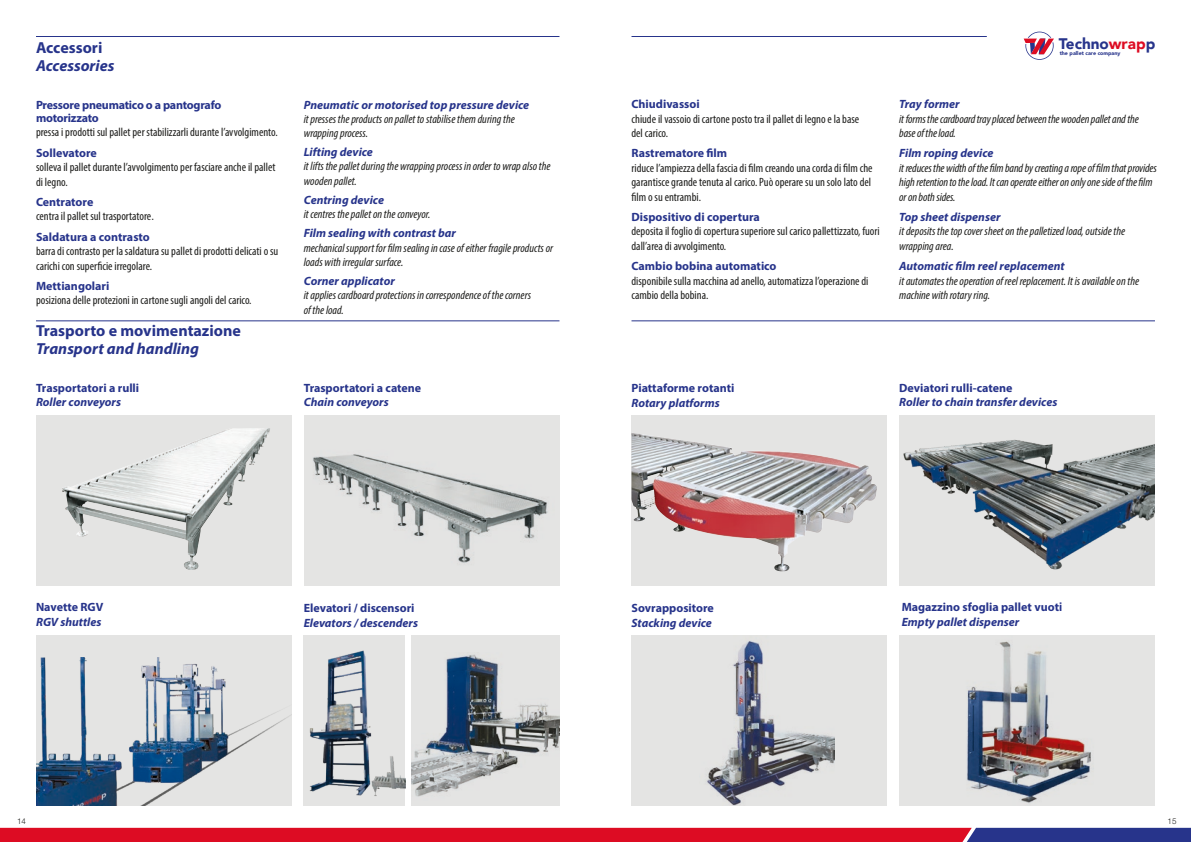
<style>
.page{position:relative;width:1191px;height:842px;background:#fff}
.page>*{position:absolute;margin:0;border:0;box-sizing:border-box;transform-origin:0 0}
.t1{font:700 16px "Myriad Pro";color:#27348b}
.t2{font:italic 700 16px "Myriad Pro";color:#27348b}
.t3{font:900 15.3px "Avenir";color:#27348b}
.t4{font:italic condensed 12px/14.4px "Myriad Pro";color:#1d1d1b}
.t5{font:condensed 12px/14.4px "Myriad Pro";color:#1d1d1b}
.t6{font:italic 700 12px "Myriad Pro";color:#27348b}
.t7{font:700 12px/14.4px "Myriad Pro";color:#27348b}
.t8{font:700 12px/13px "Myriad Pro";letter-spacing:-.02em;color:#27348b}
.t9{font:300 8px "Helvetica Neue";color:#1d1d1b}
.t10{font:900 5.3px "Avenir";color:#27348b}
.s1{color:#dd0c23}
.s2{font-weight:700;font-stretch:normal;color:#27348b}
.s3{font-family:"Helvetica Neue";font-weight:300;font-stretch:normal}
.s4{font-family:"Helvetica Neue"}
.s5{font-style:italic}
</style>
<div class="page">
<svg style="left:1023px;top:32px;width:31px;height:28px"></svg>
<svg style="left:0;top:828px;width:1191px;height:14px;background:#bb1436"></svg>
<hr style="left:36px;top:320px;width:523px;height:1px;background:#27348b">
<hr style="left:36px;top:36px;width:523px;height:1px;background:#27348b">
<hr style="left:631px;top:36px;width:355px;height:1px;background:#27348b">
<hr style="left:631px;top:320px;width:524px;height:1px;background:#27348b">
<div style="left:36px;top:415px;width:256px;height:170px;background:#e4e4e3"></div>
<img style="left:62px;top:428px;width:189px;height:142px">
<div style="left:303px;top:636px;width:102px;height:170px;background:#e4e4e3"></div>
<img style="left:309px;top:650px;width:96px;height:146px">
<div style="left:36px;top:636px;width:256px;height:170px;background:#e4e4e3"></div>
<img style="left:36px;top:657px;width:256px;height:149px">
<svg style="left:631px;top:415px;width:256px;height:170px;background:#dcdbda"></svg>
<img style="left:631px;top:463px;width:246px;height:108px">
<div style="left:304px;top:415px;width:255px;height:170px;background:#e4e4e3"></div>
<img style="left:313px;top:454px;width:235px;height:109px">
<img style="left:899px;top:415px;width:256px;height:170px">
<div style="left:899px;top:636px;width:256px;height:170px;background:#e4e4e3"></div>
<img style="left:967px;top:641px;width:124px;height:162px">
<div style="left:631px;top:636px;width:256px;height:170px;background:#e4e4e3"></div>
<img style="left:707px;top:641px;width:127px;height:165px">
<div style="left:411px;top:636px;width:148px;height:170px;background:#e4e4e3"></div>
<img style="left:411px;top:654px;width:148px;height:143px">
<h1 class="t1" style="left:36px;top:37px;width:68px">Accessori</h1>
<h1 class="t2" style="left:36px;top:55px;width:80px">Accessories</h1>
<p class="t3" style="left:1058px;top:31px;width:98px">Techno<span class="s1">wrap</span>p</p>
<p class="t10" style="left:1059px;top:49px;width:62px">the pallet care company</p>
<p class="t8" style="left:36px;top:98px;width:187px">Pressore pneumatico o a pantografo motorizzato</p>
<p class="t5" style="left:36px;top:125px;width:243px">pressa i prodotti sul pallet per stabilizzarli durante l’avvolgimento.</p>
<p class="t7" style="left:36px;top:145px;width:62px">Sollevatore</p>
<p class="t5" style="left:36px;top:160px;width:241px">solleva il pallet durante l’avvolgimento per fasciare anche il pallet di legno.</p>
<p class="t5" style="left:36px;top:195px;width:120px"><span class="s2">Centratore<br></span>centra il pallet sul trasportatore<span class="s3">.</span></p>
<p class="t7" style="left:36px;top:229px;width:115px">Saldatura a contrasto</p>
<p class="t5" style="left:36px;top:244px;width:244px">barra di contrasto per la saldatura su pallet di prodotti delicati o su carichi con superficie irregolare.</p>
<p class="t7" style="left:36px;top:278px;width:75px">Mettiangolari</p>
<p class="t5" style="left:36px;top:293px;width:217px">posiziona delle protezioni in cartone sugli angoli del carico.</p>
<p class="t6" style="left:304px;top:97px;width:227px">Pneumatic or motorised top pressure device</p>
<p class="t4" style="left:304px;top:112px;width:213px;line-height:14px">it presses the products on pallet to stabilise them during the wrapping process.</p>
<p class="t6" style="left:304px;top:144px;width:71px">Lifting device</p>
<p class="t4" style="left:304px;top:159px;width:248px">it lifts the pallet during the wrapping process in order to wrap also the wooden pallet.</p>
<p class="t6" style="left:304px;top:192px;width:82px">Centring device</p>
<p class="t4" style="left:304px;top:207px;width:128px">it centres the pallet on the conveyor.</p>
<p class="t6" style="left:304px;top:225px;width:154px">Film sealing with contrast bar</p>
<p class="t4" style="left:304px;top:240px;width:251px">mechanical support for film sealing in case of either fragile products or loads with irregular surface.</p>
<p class="t6" style="left:304px;top:273px;width:93px">Corner applicator</p>
<p class="t4" style="left:304px;top:288px;width:229px">it applies cardboard protections in correspondence of the corners of the load.</p>
<p class="t7" style="left:631px;top:97px;width:70px">Chiudivassoi</p>
<p class="t5" style="left:631px;top:111px;width:229px">chiude il vassoio di cartone posto tra il pallet di legno e la base del carico.</p>
<p class="t7" style="left:631px;top:146px;width:97px">Rastrematore film</p>
<p class="t5" style="left:631px;top:161px;width:243px">riduce l’ampiezza della fascia di film creando una corda di film che garantisce grande tenuta al carico. Può operare su un solo lato del film o su entrambi.</p>
<p class="t7" style="left:631px;top:209px;width:130px">Dispositivo di copertura</p>
<p class="t5" style="left:631px;top:224px;width:250px">deposita il foglio di copertura superiore sul carico pallettizzato, fuori dall’area di avvolgimento.</p>
<p class="t7" style="left:631px;top:259px;width:146px">Cambio bobina automatico</p>
<p class="t5" style="left:631px;top:273px;width:238px">disponibile sulla macchina ad anello, automatizza l’operazione di cambio della bobina.</p>
<p class="t6" style="left:899px;top:96px;width:62px">Tray former</p>
<p class="t4" style="left:899px;top:111px;width:241px">it forms the cardboard tray placed between the wooden pallet and the base of the load.</p>
<p class="t6" style="left:899px;top:146px;width:96px">Film roping device</p>
<p class="t4" style="left:899px;top:161px;width:259px">it reduces the width of the film band by creating a rope of film that provides high retention to the load. It can operate either on only one side of the film or on both sides.</p>
<p class="t6" style="left:899px;top:209px;width:103px">Top sheet dispenser</p>
<p class="t4" style="left:899px;top:224px;width:227px">it deposits the top cover sheet on the palletized load, outside the wrapping area.</p>
<p class="t6" style="left:899px;top:258px;width:167px">Automatic film reel replacement</p>
<p class="t4" style="left:899px;top:273px;width:241px">it automates the operation of reel replacement. It is available on the machine with rotary ring.</p>
<h1 class="t1" style="left:36px;top:320px;width:206px">Trasporto e movimentazione</h1>
<h1 class="t2" style="left:36px;top:338px;width:165px">Transport and handling</h1>
<p class="t7" style="left:36px;top:380px;width:105px">Trasportatori a rulli</p>
<p class="t6" style="left:36px;top:394px;width:86px">Roller conveyors</p>
<p class="t7" style="left:304px;top:380px;width:119px">Trasportatori a catene</p>
<p class="t6" style="left:304px;top:394px;width:86px">Chain conveyors</p>
<p class="t7" style="left:631px;top:380px;width:104px">Piattaforme rotanti</p>
<p class="t6" style="left:631px;top:395px;width:90px">Rotary platforms</p>
<p class="t7" style="left:899px;top:380px;width:115px">Deviatori rulli-catene</p>
<p class="t6" style="left:899px;top:394px;width:160px">Roller to chain transfer devices</p>
<p class="t7" style="left:36px;top:599px;width:69px">Navette RGV</p>
<p class="t6" style="left:36px;top:614px;width:67px">RGV shuttles</p>
<p class="t7" style="left:304px;top:601px;width:112px">Elevatori / discensori</p>
<p class="t6" style="left:304px;top:615px;width:116px">Elevators / descenders</p>
<p class="t7" style="left:631px;top:601px;width:84px">Sovrappositore</p>
<p class="t6" style="left:631px;top:615px;width:82px">Stacking device</p>
<p class="t7" style="left:901px;top:600px;width:162px">Magazzino sfoglia pallet vuot<span class="s4">i<br></span><span class="s5">Empty pallet dispenser</span></p>
<p class="t9" style="left:17px;top:816px;width:10px">14</p>
<p class="t9" style="left:1167px;top:816px;width:10px">15</p>
</div>
